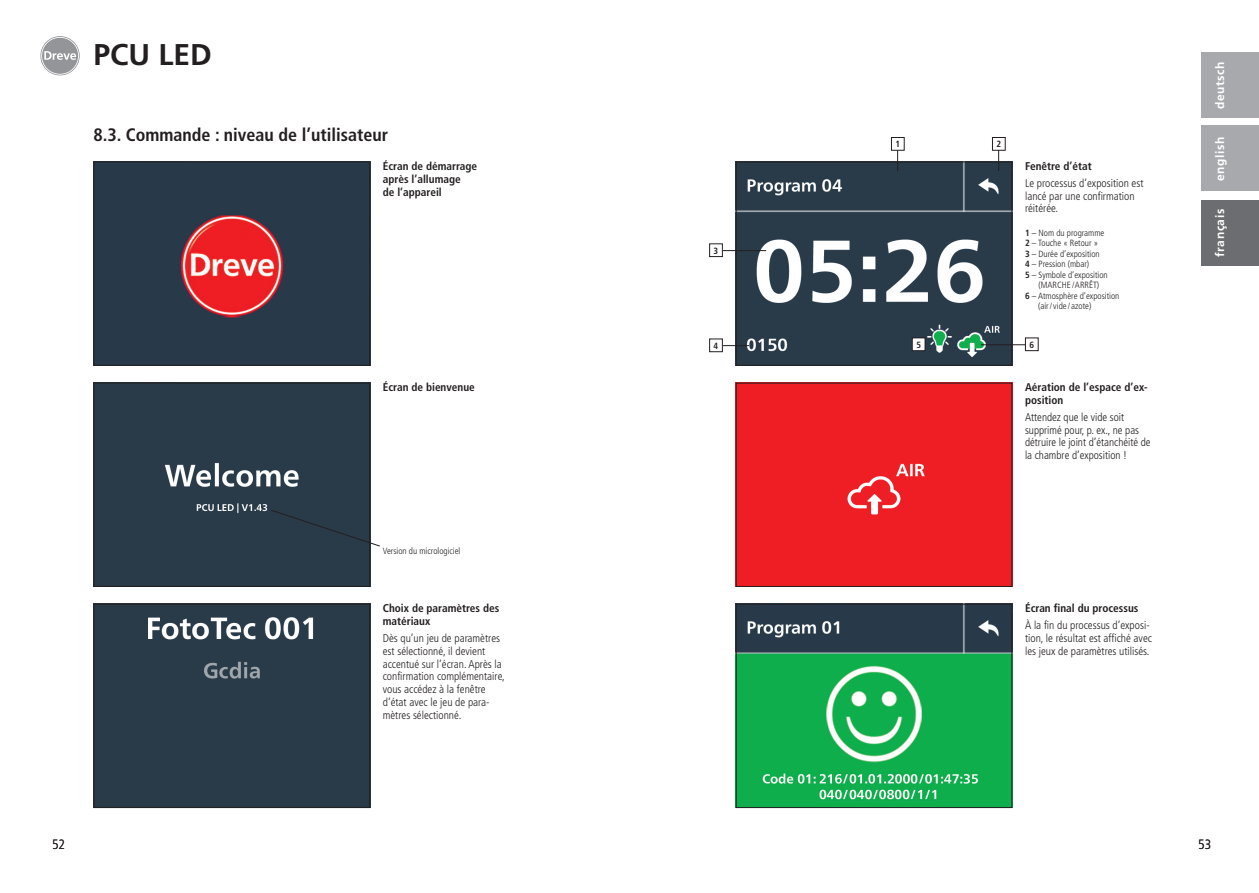
<style>
.page{position:relative;width:1259px;height:893px;background:#fff}
.page>*{position:absolute;margin:0;border:0;box-sizing:border-box;transform-origin:0 0}
.t1{font:700 30px "Frutiger LT";color:#231f20}
.t2{font:700 condensed 18px "Frutiger LT";color:#231f20}
.t3{font:300 condensed 13.5px "Frutiger LT";color:#231f20}
.t4{font:700 12px "Frutiger LT";letter-spacing:.05em;color:#fff}
.t5{font:300 condensed 11.25px/12.8px "Frutiger LT";color:#231f20}
.t6{font:700 condensed 11.25px/12.8px "Frutiger LT";color:#231f20}
.t7{font:300 condensed 9px "Frutiger LT";color:#231f20}
.t8{font:700 condensed 9px "Frutiger LT";color:#231f20}
.s1{font-weight:700}
</style>
<div class="page">
<div style="left:1201px;top:200px;width:58px;height:65px;background:#6c6d70"></div>
<div style="left:1201px;top:52px;width:58px;height:65px;background:#a8a9ad"></div>
<div style="left:1201px;top:126px;width:58px;height:65px;background:#a8a9ad"></div>
<svg style="left:40px;top:36px;width:40px;height:39px"></svg>
<svg style="left:41px;top:37px;width:38px;height:38px"></svg>
<img style="left:96px;top:164px;width:272px;height:200px">
<div style="left:94px;top:162px;width:276px;height:204px;border:1px solid #231f20"></div>
<div style="left:96px;top:385px;width:272px;height:200px;background:#293a49"></div>
<div style="left:94px;top:383px;width:276px;height:204px;border:1px solid #231f20"></div>
<div style="left:96px;top:606px;width:272px;height:200px;background:#293a49"></div>
<div style="left:94px;top:604px;width:276px;height:204px;border:1px solid #231f20"></div>
<img style="left:738px;top:164px;width:272px;height:200px">
<div style="left:736px;top:162px;width:276px;height:204px;border:1px solid #231f20"></div>
<div style="left:738px;top:385px;width:272px;height:200px;background:#ee1e24"></div>
<div style="left:736px;top:383px;width:276px;height:204px;border:1px solid #231f20"></div>
<img style="left:738px;top:606px;width:272px;height:200px">
<div style="left:736px;top:604px;width:276px;height:204px;border:1px solid #231f20"></div>
<svg style="left:897px;top:151px;width:1px;height:20px"></svg>
<div style="left:891px;top:137px;width:13px;height:14px;border:1px solid #231f20"></div>
<svg style="left:998px;top:151px;width:1px;height:20px"></svg>
<div style="left:992px;top:137px;width:13px;height:14px;border:1px solid #231f20"></div>
<hr style="left:717px;top:250px;width:49px;height:1px;background:#231f20">
<div style="left:709px;top:244px;width:13px;height:13px;background:#fff"></div>
<div style="left:709px;top:243px;width:14px;height:14px;border:1px solid #231f20"></div>
<hr style="left:717px;top:345px;width:32px;height:1px;background:#231f20">
<div style="left:709px;top:339px;width:13px;height:13px;background:#fff"></div>
<div style="left:709px;top:339px;width:14px;height:13px;border:1px solid #231f20"></div>
<hr style="left:981px;top:344px;width:49px;height:1px;background:#231f20">
<div style="left:1025px;top:338px;width:13px;height:13px;background:#fff"></div>
<div style="left:1025px;top:338px;width:13px;height:13px;border:1px solid #231f20"></div>
<div style="left:912px;top:338px;width:13px;height:13px;background:#fff"></div>
<div style="left:912px;top:338px;width:13px;height:13px;border:1px solid #231f20"></div>
<svg style="left:270px;top:509px;width:110px;height:38px;background:#394855"></svg>
<h1 class="t1" style="left:94px;top:37px;width:120px">PCU LED</h1>
<h2 class="t2" style="left:94px;top:124px;width:296px">8.3. Commande : niveau de l’utilisateur</h2>
<p class="t6" style="left:383px;top:160px;width:96px">Écran de démarrage après l’allumage<br>de l’appareil</p>
<p class="t6" style="left:383px;top:381px;width:94px">Écran de bienvenue</p>
<p class="t7" style="left:383px;top:545px;width:79px">Version du micrologiciel</p>
<p class="t6" style="left:383px;top:602px;width:118px">Choix de paramètres des matériaux</p>
<p class="t5" style="left:383px;top:632px;width:123px">Dès qu’un jeu de paramètres est sélectionné, il devient accentué sur l’écran. Après la confirmation complémentaire, vous accédez à la fenêtre d’état avec le jeu de para&shy;mètres sélectionné.</p>
<p class="t8" style="left:713px;top:245px;width:6px">3</p>
<p class="t8" style="left:895px;top:139px;width:6px">1</p>
<p class="t8" style="left:996px;top:139px;width:6px">2</p>
<p class="t6" style="left:1025px;top:160px;width:68px">Fenêtre d’état</p>
<p class="t5" style="left:1025px;top:177px;width:120px">Le processus d’exposition est lancé par une confirmation réitérée.</p>
<p class="t7" style="left:1025px;top:228px;width:81px"><span class="s1">1</span> – Nom du programme</p>
<p class="t7" style="left:1025px;top:238px;width:74px"><span class="s1">2</span> – Touche « Retour »</p>
<p class="t7" style="left:1025px;top:249px;width:76px"><span class="s1">3</span> – Durée d’exposition</p>
<p class="t7" style="left:1025px;top:259px;width:66px"><span class="s1">4</span> – Pression (mbar)</p>
<p class="t7" style="left:1025px;top:270px;width:84px"><span class="s1">5</span> – Symbole d’exposition</p>
<p class="t7" style="left:1038px;top:280px;width:62px">(MARCHE /ARRÊT)</p>
<p class="t7" style="left:1025px;top:291px;width:96px"><span class="s1">6</span> – Atmosphère d’exposition</p>
<p class="t7" style="left:1038px;top:301px;width:55px">(air/vide / azote)</p>
<p class="t8" style="left:713px;top:340px;width:6px">4</p>
<p class="t8" style="left:916px;top:339px;width:6px">5</p>
<p class="t8" style="left:1029px;top:339px;width:6px">6</p>
<p class="t6" style="left:1025px;top:381px;width:124px">Aération de l’espace d’ex&shy;position</p>
<p class="t5" style="left:1025px;top:411px;width:127px">Attendez que le vide soit supprimé pour, p. ex., ne pas détruire le joint d’étanchéité de la chambre d’exposition !</p>
<p class="t6" style="left:1025px;top:602px;width:115px">Écran final du processus</p>
<p class="t5" style="left:1025px;top:619px;width:128px">À la fin du processus d’exposi&shy;tion, le résultat est affiché avec les jeux de paramètres utilisés.</p>
<p class="t4" style="left:1212px;top:109px;width:49px;rotate:-90deg">deutsch</p>
<p class="t4" style="left:1212px;top:181px;width:46px;rotate:-90deg">english</p>
<p class="t4" style="left:1212px;top:257px;width:50px;rotate:-90deg">français</p>
<p class="t3" style="left:52px;top:837px;width:14px">52</p>
<p class="t3" style="left:1198px;top:837px;width:14px">53</p>
</div>
